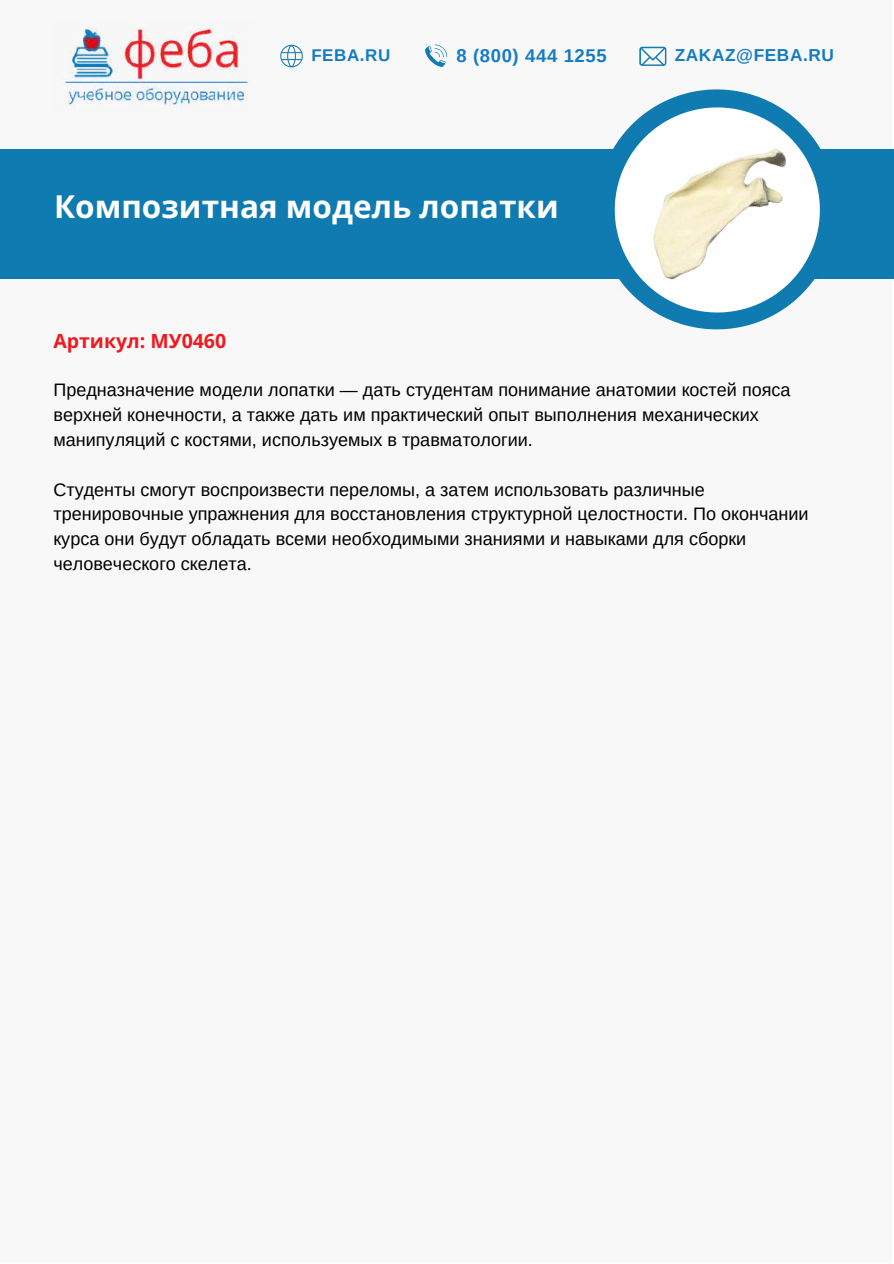
<style>
.page{position:relative;width:894px;height:1264px;background:#fff}
.page>*{position:absolute;margin:0;border:0;box-sizing:border-box;transform-origin:0 0}
.t1{font:700 31.5px "Open Sans";color:#fff}
.t2{font:700 19.5px "Open Sans";color:#ef191f}
.t3{font:700 18.45px "Arimo";letter-spacing:.035em;color:#157bc2}
.t4{font:18px/24.8px "Arimo";color:#000}
.t5{font:700 17.25px "Arimo";letter-spacing:.035em;color:#157bc2}
.t6{font:700 16.95px "Arimo";letter-spacing:.035em;color:#157bc2}
</style>
<div class="page">
<img style="left:61px;top:27px;width:189px;height:81px">
<svg style="left:639px;top:47px;width:27px;height:19px"></svg>
<svg style="left:425px;top:45px;width:22px;height:22px"></svg>
<svg style="left:280px;top:45px;width:23px;height:22px"></svg>
<div style="left:0;top:149px;width:893px;height:130px;background:#107bb1"></div>
<svg style="left:613px;top:89px;width:208px;height:240px"></svg>
<svg style="left:614px;top:107px;width:205px;height:205px"></svg>
<img style="left:615px;top:138px;width:204px;height:153px">
<p class="t6" style="left:311px;top:44px;width:81px">FEBA.RU</p>
<p class="t3" style="left:456px;top:43px;width:152px">8 (800) 444 1255</p>
<p class="t5" style="left:674px;top:43px;width:161px">ZAKAZ@FEBA.RU</p>
<h1 class="t1" style="left:54px;top:185px;width:506px">Композитная модель лопатки</h1>
<p class="t2" style="left:53px;top:327px;width:174px">Артикул: МУ0460</p>
<p class="t4" style="left:53px;top:378px;width:738px">Предназначение модели лопатки — дать студентам понимание анатомии костей пояса верхней конечности, а также дать им практический опыт выполнения механических манипуляций с костями, используемых в травматологии.</p>
<p class="t4" style="left:53px;top:477px;width:756px">Студенты смогут воспроизвести переломы, а затем использовать различные тренировочные упражнения для восстановления структурной целостности. По окончании курса они будут обладать всеми необходимыми знаниями и навыками для сборки человеческого скелета.</p>
</div>
